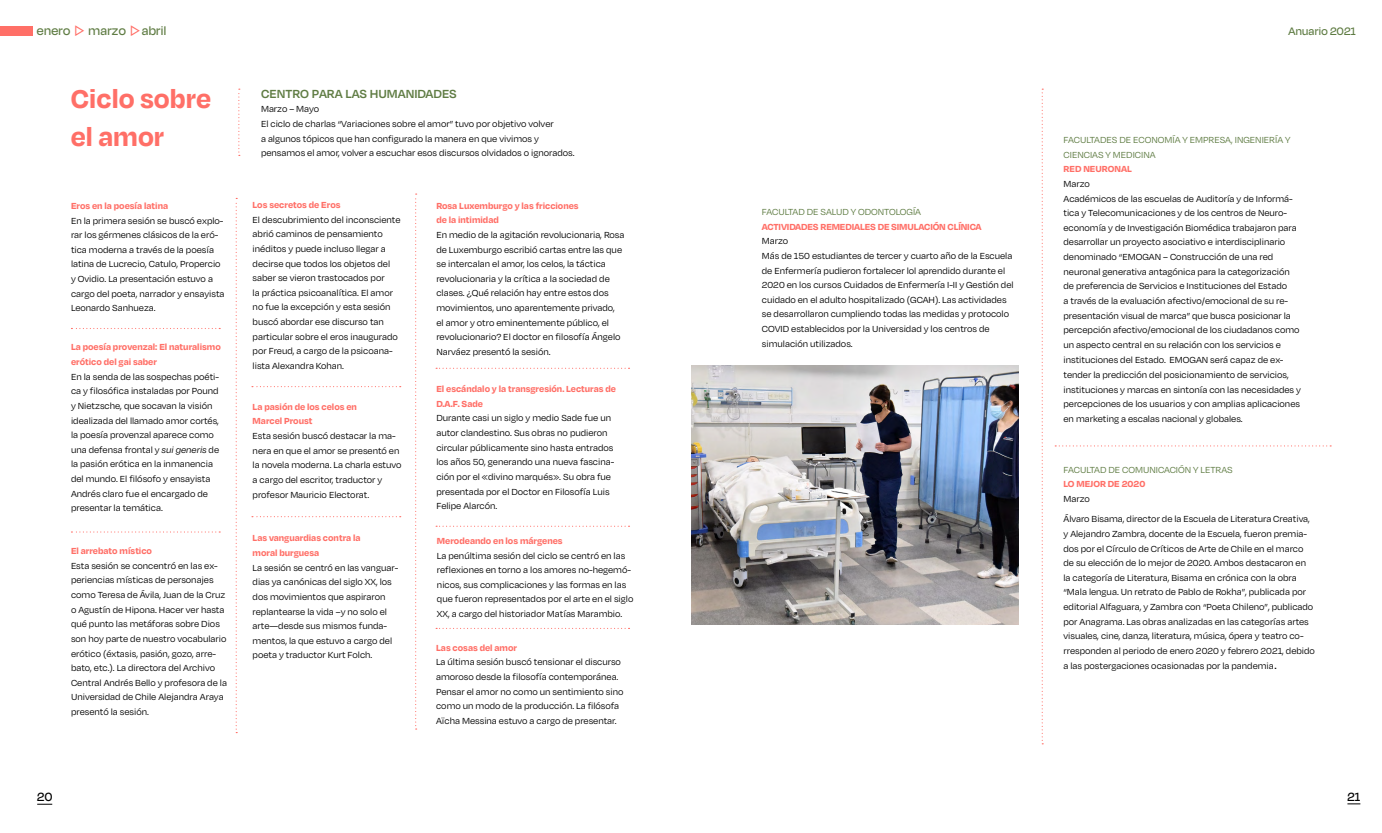
<style>
.page{position:relative;width:1382px;height:833px;background:#fff}
.page>*{position:absolute;margin:0;border:0;box-sizing:border-box;transform-origin:0 0}
.t1{font:700 29.62px/37px "Degular";color:#ff6f67}
.t2{font:500 14.12px "Degular Display";letter-spacing:.025em;color:#5f7c43}
.t3{font:500 13.75px "Degular Display";color:#000}
.t4{font:600 13.5px "Degular";color:#5f7c43}
.t5{font:500 12.5px "Degular Display";letter-spacing:.025em;color:#5f7c43}
.t6{font:10.12px/14.6px "Degular";color:#000}
.t7{font:700 10.12px/14.6px "Degular";color:#ff6f67}
.t8{font:10.12px/14.6px "Degular";color:#5f7c43}
.s1{color:#ff6f67}
.s2{font-style:italic}
.s3{font-family:"Arial";font-size:13px}
</style>
<div class="page">
<svg style="left:1347px;top:803px;width:13px;height:1px"></svg>
<svg style="left:37px;top:804px;width:15px;height:1px"></svg>
<svg style="left:236px;top:198px;width:1px;height:535px"></svg>
<svg style="left:415px;top:193px;width:2px;height:536px"></svg>
<svg style="left:71px;top:328px;width:149px;height:1px"></svg>
<svg style="left:252px;top:386px;width:149px;height:1px"></svg>
<svg style="left:436px;top:368px;width:193px;height:1px"></svg>
<svg style="left:436px;top:525px;width:193px;height:2px"></svg>
<svg style="left:436px;top:628px;width:193px;height:1px"></svg>
<svg style="left:252px;top:516px;width:149px;height:1px"></svg>
<svg style="left:71px;top:531px;width:149px;height:1px"></svg>
<svg style="left:1042px;top:89px;width:1px;height:655px"></svg>
<svg style="left:1055px;top:445px;width:276px;height:1px"></svg>
<img style="left:691px;top:366px;width:327px;height:259px">
<svg style="left:238px;top:89px;width:2px;height:67px"></svg>
<div style="left:0;top:27px;width:33px;height:9px;background:#ff6f67"></div>
<h2 class="t2" style="left:37px;top:23px;width:131px">enero <span class="s1">▷</span> marzo <span class="s1">▷</span>abril</h2>
<p class="t5" style="left:1288px;top:24px;width:69px">Anuario 2021</p>
<h1 class="t1" style="left:71px;top:79px;width:142px">Ciclo sobre el amor</h1>
<p class="t7" style="left:71px;top:198px;width:99px">Eros en la poesía latina</p>
<p class="t6" style="left:71px;top:213px;width:155px">En la primera sesión se buscó explo&shy;rar los gérmenes clásicos de la eró&shy;tica moderna a través de la poesía latina de Lucrecio, Catulo, Propercio y Ovidio. La presentación estuvo a cargo del poeta, narrador y ensayista Leonardo Sanhueza.</p>
<p class="t7" style="left:71px;top:339px;width:151px">La poesía provenzal: El naturalismo erótico del gai saber</p>
<p class="t6" style="left:71px;top:369px;width:150px">En la senda de las sospechas poéti&shy;ca y filosófica instaladas por Pound y Nietzsche, que socavan la visión idealizada del llamado amor cortés, la poesía provenzal aparece como una defensa frontal y <span class="s2">sui generis</span> de la pasión erótica en la inmanencia del mundo. El filósofo y ensayista Andrés claro fue el encargado de presentar la temática.</p>
<p class="t7" style="left:71px;top:543px;width:83px">El arrebato místico</p>
<p class="t6" style="left:71px;top:558px;width:157px">Esta sesión se concentró en las ex&shy;periencias místicas de personajes como Teresa de Ávila, Juan de la Cruz o Agustín de Hipona. Hacer ver hasta qué punto las metáforas sobre Dios son hoy parte de nuestro vocabulario erótico (éxtasis, pasión, gozo, arre&shy;bato, etc.). La directora del Archivo Central Andrés Bello y profesora de la Universidad de Chile Alejandra Araya presentó la sesión.</p>
<h3 class="t4" style="left:261px;top:85px;width:197px">CENTRO PARA LAS HUMANIDADES</h3>
<p class="t6" style="left:261px;top:101px;width:315px">Marzo – Mayo<br>El ciclo de charlas “Variaciones sobre el amor” tuvo por objetivo volver<br>a algunos tópicos que han configurado la manera en que vivimos y pensamos el amor, volver a escuchar esos discursos olvidados o ignorados.</p>
<p class="t7" style="left:253px;top:197px;width:89px">Los secretos de Eros</p>
<p class="t6" style="left:253px;top:212px;width:149px">El descubrimiento del inconsciente abrió caminos de pensamiento inéditos y puede incluso llegar a decirse que todos los objetos del saber se vieron trastocados por<br>la práctica psicoanalítica. El amor no fue la excepción y esta sesión buscó abordar ese discurso tan particular sobre el eros inaugurado por Freud, a cargo de la psicoana&shy;lista Alexandra Kohan.</p>
<p class="t7" style="left:253px;top:399px;width:106px">La pasión de los celos en<br>Marcel Proust</p>
<p class="t6" style="left:253px;top:428px;width:150px">Esta sesión buscó destacar la ma&shy;nera en que el amor se presentó en la novela moderna. La charla estuvo a cargo del escritor, traductor y profesor Mauricio Electorat.</p>
<p class="t7" style="left:253px;top:530px;width:110px">Las vanguardias contra la moral burguesa</p>
<p class="t6" style="left:253px;top:560px;width:147px">La sesión se centró en las vanguar&shy;dias ya canónicas del siglo XX, los dos movimientos que aspiraron replantearse la vida –y no solo el arte—desde sus mismos funda&shy;mentos, la que estuvo a cargo del poeta y traductor Kurt Folch.</p>
<p class="t7" style="left:436px;top:198px;width:144px">Rosa Luxemburgo y las fricciones de la intimidad</p>
<p class="t6" style="left:436px;top:227px;width:190px">En medio de la agitación revolucionaria, Rosa de Luxemburgo escribió cartas entre las que se intercalan el amor, los celos, la táctica revolucionaria y la crítica a la sociedad de clases. ¿Qué relación hay entre estos dos movimientos, uno aparentemente privado, el amor y otro eminentemente público, el revolucionario? El doctor en filosofía Ángelo Narváez presentó la sesión.</p>
<p class="t7" style="left:436px;top:381px;width:181px">El escándalo y la transgresión. Lecturas de<br>D.A.F. Sade</p>
<p class="t6" style="left:436px;top:410px;width:179px">Durante casi un siglo y medio Sade fue un autor clandestino. Sus obras no pudieron circular públicamente sino hasta entrados los años 50, generando una nueva fascina&shy;ción por el «divino marqués». Su obra fue presentada por el Doctor en Filosofía Luis Felipe Alarcón.</p>
<p class="t7" style="left:437px;top:533px;width:127px">Merodeando en los márgenes</p>
<p class="t6" style="left:437px;top:547px;width:198px">La penúltima sesión del ciclo se centró en las reflexiones en torno a los amores no-hegemó&shy;nicos, sus complicaciones y las formas en las que fueron representados por el arte en el siglo XX, a cargo del historiador Matías Marambio.</p>
<p class="t7" style="left:436px;top:640px;width:82px">Las cosas del amor</p>
<p class="t6" style="left:436px;top:654px;width:189px">La última sesión buscó tensionar el discurso amoroso desde la filosofía contemporánea.<br>Pensar el amor no como un sentimiento sino como un modo de la producción. La filósofa Aïcha Messina estuvo a cargo de presentar.</p>
<p class="t8" style="left:762px;top:204px;width:161px">FACULTAD DE SALUD Y ODONTOLOGÍA</p>
<p class="t7" style="left:762px;top:219px;width:221px">ACTIVIDADES REMEDIALES DE SIMULACIÓN CLÍNICA</p>
<p class="t6" style="left:762px;top:233px;width:253px">Marzo<br>Más de 150 estudiantes de tercer y cuarto año de la Escuela de Enfermería pudieron fortalecer lol aprendido durante el 2020 en los cursos Cuidados de Enfermería I-II y Gestión del cuidado en el adulto hospitalizado (GCAH). Las actividades se desarrollaron cumpliendo todas las medidas y protocolo COVID establecidos por la Universidad y los centros de simulación utilizados.</p>
<p class="t8" style="left:1063px;top:132px;width:229px">FACULTADES DE ECONOMÍA Y EMPRESA, INGENIERÍA Y<br>CIENCIAS Y MEDICINA</p>
<p class="t7" style="left:1063px;top:161px;width:70px">RED NEURONAL</p>
<p class="t6" style="left:1063px;top:176px;width:239px">Marzo<br>Académicos de las escuelas de Auditoría y de Informá&shy;tica y Telecomunicaciones y de los centros de Neuro&shy;economía y de Investigación Biomédica trabajaron para desarrollar un proyecto asociativo e interdisciplinario denominado “EMOGAN – Construcción de una red neuronal generativa antagónica para la categorización de preferencia de Servicios e Instituciones del Estado<br>a través de la evaluación afectivo/emocional de su re&shy;presentación visual de marca” que busca posicionar la percepción afectivo/emocional de los ciudadanos como un aspecto central en su relación con los servicios e instituciones del Estado. EMOGAN será capaz de ex&shy;tender la predicción del posicionamiento de servicios, instituciones y marcas en sintonía con las necesidades y percepciones de los usuarios y con amplias aplicaciones en marketing a escalas nacional y globales.</p>
<p class="t8" style="left:1063px;top:462px;width:171px">FACULTAD DE COMUNICACIÓN Y LETRAS</p>
<p class="t7" style="left:1063px;top:476px;width:83px">LO MEJOR DE 2020</p>
<p class="t6" style="left:1063px;top:488px;width:248px;line-height:20.2px">Marzo<br>Álvaro Bisama, director de la Escuela de Literatura Creativa,</p>
<p class="t6" style="left:1063px;top:526px;width:253px">y Alejandro Zambra, docente de la Escuela, fueron premia&shy;dos por el Círculo de Críticos de Arte de Chile en el marco de su elección de lo mejor de 2020. Ambos destacaron en la categoría de Literatura, Bisama en crónica con la obra “Mala lengua. Un retrato de Pablo de Rokha”, publicada por editorial Alfaguara, y Zambra con “Poeta Chileno”, publicado por Anagrama. Las obras analizadas en las categorías artes visuales, cine, danza, literatura, música, ópera y teatro co&shy;rresponden al periodo de enero 2020 y febrero 2021, debido a las postergaciones ocasionadas por la pandemia<span class="s3">.</span></p>
<h3 class="t3" style="left:37px;top:789px;width:17px">20</h3>
<h3 class="t3" style="left:1347px;top:788px;width:14px">21</h3>
</div>
